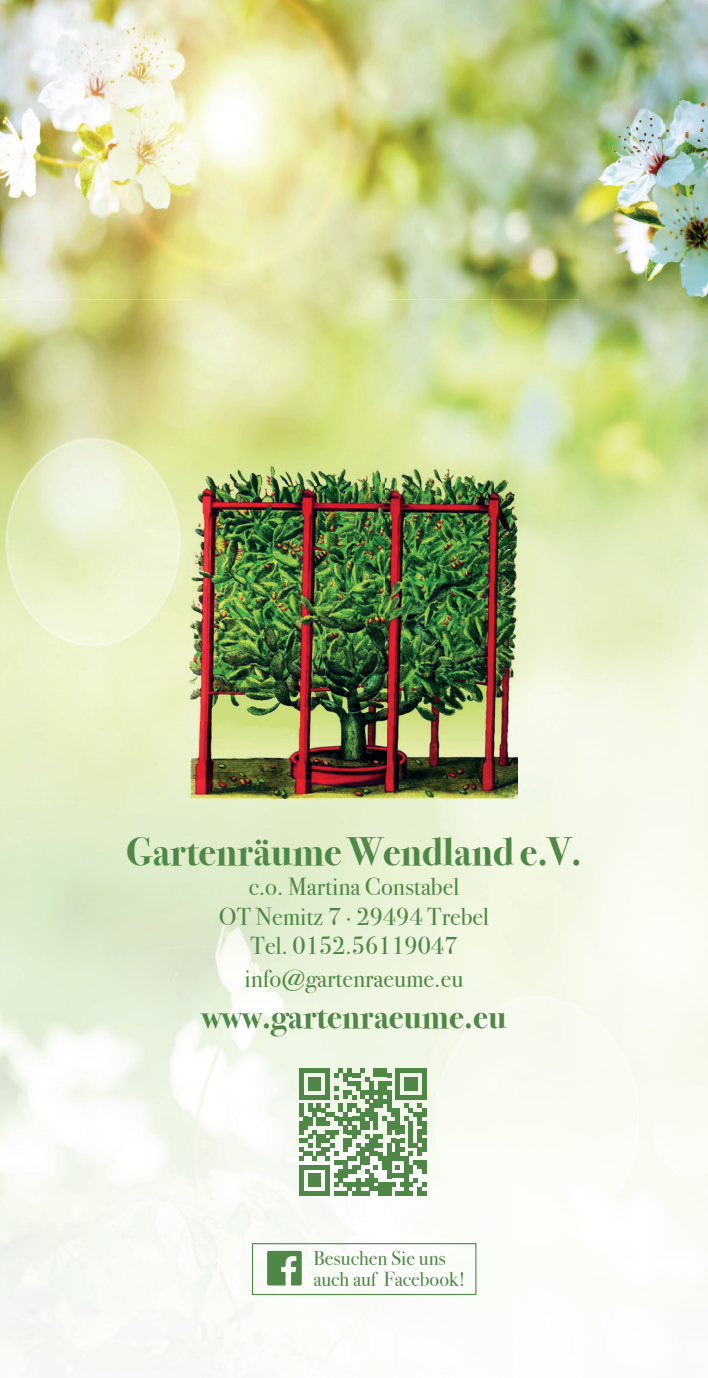
<style>
.page{position:relative;width:708px;height:1378px;background:#fff}
.page>*{position:absolute;margin:0;border:0;box-sizing:border-box;transform-origin:0 0}
.t1{font:700 39.6px "Bodoni Svty Two OSITCTT";color:#4f8846}
.t2{font:700 33.75px "Bodoni Svty Two OSITCTT";color:#4f8846}
.t3{font:24.75px/29.7px "Bodoni Svty Two ITCTT";color:#4f8846;text-align:center}
.t4{font:20.25px/20.2px "Bodoni Svty Two ITCTT";color:#4f8846}
</style>
<div class="page">
<img style="left:0;top:0;width:708px;height:299px">
<img style="left:0;top:299px;width:193px;height:231px">
<img style="left:386px;top:299px;width:193px;height:231px">
<img style="left:579px;top:299px;width:129px;height:941px">
<img style="left:0;top:530px;width:189px;height:231px">
<img style="left:515px;top:530px;width:65px;height:710px">
<img style="left:193px;top:798px;width:193px;height:425px">
<img style="left:386px;top:798px;width:129px;height:498px">
<img style="left:189px;top:461px;width:328px;height:337px">
<svg style="left:299px;top:1068px;width:127px;height:127px"></svg>
<svg style="left:267px;top:1251px;width:35px;height:34px"></svg>
<div style="left:252px;top:1243px;width:224px;height:52px;border:1px solid #4f8846"></div>
<h1 class="t1" style="left:126px;top:828px;width:457px">Gartenräume Wendland e.V.</h1>
<p class="t3" style="left:219px;top:869px;width:272px">c.o. Martina Constabel<br>OT Nemitz 7 · 29494 Trebel<br>Tel. 0152.56119047</p>
<p class="t3" style="left:244px;top:961px;width:220px">info@gartenraeume.eu</p>
<h2 class="t2" style="left:202px;top:996px;width:306px">www.gartenraeume.eu</h2>
<p class="t4" style="left:313px;top:1246px;width:154px">Besuchen Sie uns auch auf Facebook!</p>
</div>
